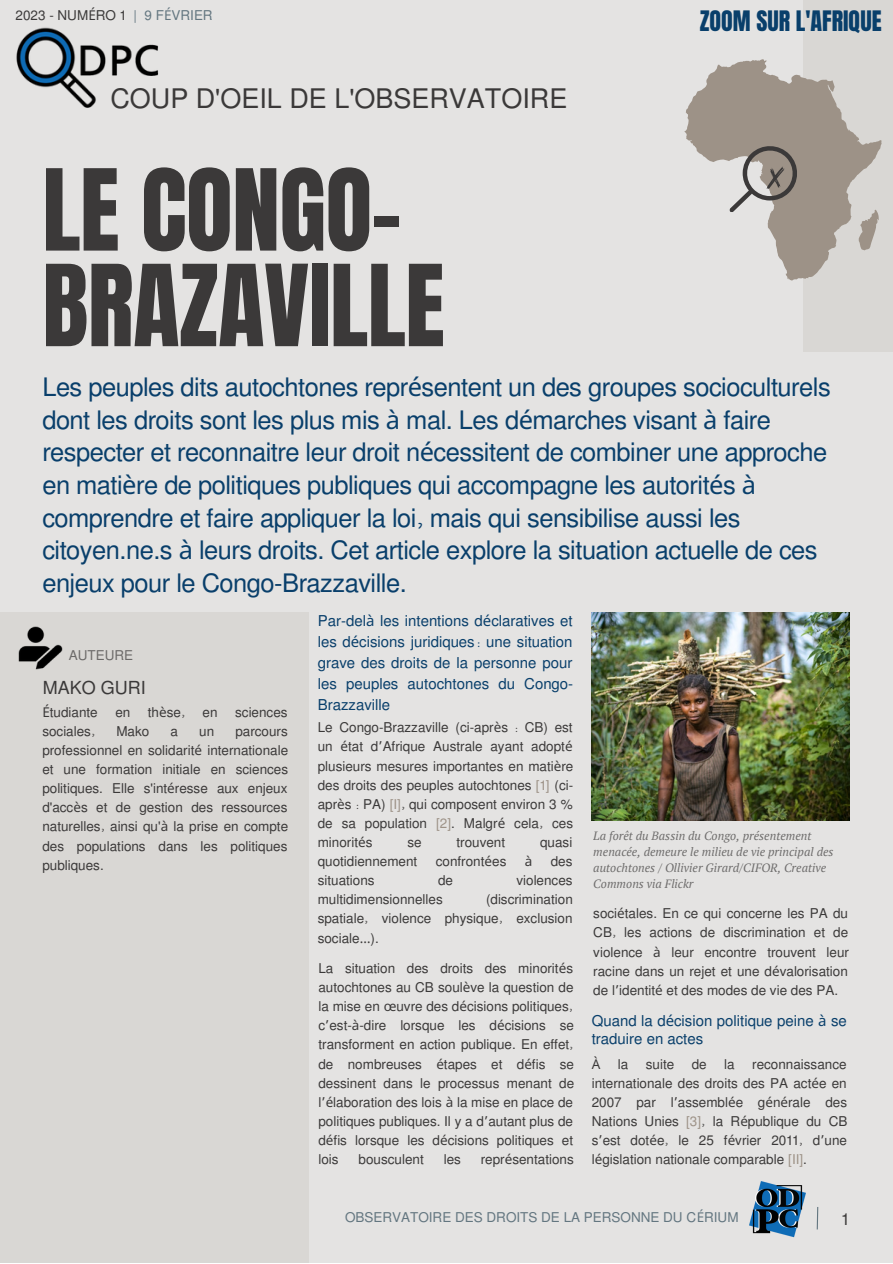
<style>
.page{position:relative;width:893px;height:1264px;background:#fff}
.page>*{position:absolute;margin:0;border:0;box-sizing:border-box;transform-origin:0 0}
.t1{font:95.85px/95.6px "Anton";letter-spacing:-.005em;color:#3b3939}
.t2{font:27px "Mukti";color:#3b3939}
.t3{font:25.5px/32.5px "Mukti";letter-spacing:-.02em;color:#093f6b}
.t4{font:24px "Anton";color:#093f6b}
.t5{font:18px "Mukti";color:#3b3939}
.t6{font:16.5px "Mukti";color:#3b3939}
.t7{font:15px/21px "Mukti";color:#093f6b;text-align:justify}
.t8{font:13.5px/19px "Mukti";color:#3b3939;text-align:justify}
.t9{font:13.5px "Mukti";color:#637680}
.t10{font:13.5px "Noto Sans";color:#3b3939}
.t11{font:italic 12px/16px "PT Serif";color:#3b3939}
.s1{font-family:"Noto Sans"}
.s2{color:#637680}
.s3{font-family:"Noto Sans";color:#637680}
.s4{font-family:"Noto Sans Gurmukhi"}
.s5{color:#9d9287}
</style>
<div class="page">
<div style="left:0;top:0;width:892px;height:1262px;background:#e4e3e2"></div>
<img style="left:591px;top:612px;width:258px;height:209px">
<div style="left:803px;top:0;width:89px;height:352px;background:#d9d7d4"></div>
<svg style="left:816px;top:1207px;width:2px;height:23px"></svg>
<img style="left:16px;top:27px;width:143px;height:81px">
<div style="left:0;top:612px;width:308px;height:650px;background:#d9d7d4"></div>
<img style="left:749px;top:1181px;width:56px;height:57px">
<svg style="left:684px;top:59px;width:197px;height:222px"></svg>
<img style="left:18px;top:626px;width:45px;height:44px">
<p class="t8" style="left:16px;top:5px;width:198px">2023 - NUM<span class="s1">É</span>RO 1 <span class="s2">| 9 F</span><span class="s3">É</span><span class="s2">VRIER</span></p>
<h3 class="t4" style="left:699px;top:4px;width:183px">ZOOM SUR L'AFRIQUE</h3>
<h2 class="t2" style="left:110px;top:79px;width:458px">COUP D'OEIL DE L'OBSERVATOIRE</h2>
<h1 class="t1" style="left:42px;top:164px;width:404px">LE CONGO-<br>BRAZAVILLE</h1>
<p class="t3" style="left:42px;top:369px;width:789px">Les peuples dits autochtones repr<span class="s1">é</span>sentent un des groupes socioculturels dont les droits sont les plus mis <span class="s1">à</span> mal. Les d<span class="s1">é</span>marches visant <span class="s1">à</span> faire respecter et reconnaitre leur droit n<span class="s1">é</span>cessitent de combiner une approche en mati<span class="s1">è</span>re de politiques publiques qui accompagne les autorit<span class="s1">é</span>s <span class="s1">à </span>comprendre et faire appliquer la loi, mais qui sensibilise aussi les citoyen.ne.s <span class="s1">à</span> leurs droits. Cet article explore la situation actuelle de ces enjeux pour le Congo-Brazzaville.</p>
<p class="t8" style="left:69px;top:645px;width:66px">AUTEURE</p>
<h3 class="t5" style="left:43px;top:675px;width:104px">MAKO GURI</h3>
<p class="t8" style="left:42px;top:701px;width:57px"><span class="s1">É</span>tudiante</p>
<p class="t8" style="left:115px;top:701px;width:16px">en</p>
<p class="t8" style="left:148px;top:701px;width:39px">th<span class="s1">è</span>se,</p>
<p class="t8" style="left:203px;top:701px;width:16px">en</p>
<p class="t8" style="left:235px;top:701px;width:54px">sciences</p>
<p class="t8" style="left:42px;top:721px;width:54px">sociales,</p>
<p class="t8" style="left:116px;top:721px;width:34px">Mako</p>
<p class="t8" style="left:170px;top:721px;width:9px">a</p>
<p class="t8" style="left:199px;top:721px;width:16px">un</p>
<p class="t8" style="left:42px;top:721px;width:247px;text-indent:193px">parcours professionnel en solidarit<span class="s1">é</span> internationale et une formation initiale en sciences politiques. Elle s'int<span class="s1">é</span>resse aux enjeux d'acc<span class="s1">è</span>s et de gestion des ressources naturelles, ainsi qu'<span class="s1">à</span> la prise en compte des populations dans les politiques publiques.</p>
<p class="t7" style="left:318px;top:609px;width:257px">Par-del<span class="s1">à</span> les intentions d<span class="s1">é</span>claratives et les d<span class="s1">é</span>cisions juridiques : une situation grave des droits de la personne pour les peuples autochtones du Congo-Brazzaville</p>
<p class="t8" style="left:318px;top:717px;width:257px">Le Congo-Brazzaville (ci-apr<span class="s1">è</span>s : CB) est un <span class="s1">é</span>tat d<span class="s4">’</span>Afrique Australe ayant adopt<span class="s1">é </span>plusieurs mesures importantes en mati<span class="s1">è</span>re des droits des peuples autochtones <span class="s5">[1]</span> (ci&shy;apr<span class="s1">è</span>s : PA) <span class="s5">[I]</span>, qui composent environ 3 % de sa population <span class="s5">[2]</span>. Malgr<span class="s1">é</span> cela, ces minorit<span class="s1">é</span>s</p>
<p class="t8" style="left:407px;top:832px;width:16px">se</p>
<p class="t8" style="left:456px;top:832px;width:50px">trouvent</p>
<p class="t8" style="left:540px;top:832px;width:34px">quasi</p>
<p class="t8" style="left:318px;top:851px;width:101px">quotidiennement</p>
<p class="t8" style="left:436px;top:851px;width:72px">confront<span class="s1">é</span>es</p>
<p class="t10" style="left:524px;top:851px;width:9px">à</p>
<p class="t8" style="left:550px;top:851px;width:23px">des</p>
<p class="t8" style="left:318px;top:870px;width:58px">situations</p>
<p class="t8" style="left:438px;top:870px;width:16px">de</p>
<p class="t8" style="left:516px;top:870px;width:58px">violences</p>
<p class="t8" style="left:318px;top:889px;width:126px">multidimensionnelles</p>
<p class="t8" style="left:318px;top:889px;width:256px;text-indent:168px">(discrimination spatiale, violence physique, exclusion sociale<span class="s4">…</span>).</p>
<p class="t8" style="left:318px;top:958px;width:257px">La situation des droits des minorit<span class="s1">é</span>s autochtones au CB soul<span class="s1">è</span>ve la question de la mise en <span class="s1">œ</span>uvre des d<span class="s1">é</span>cisions politiques, c<span class="s4">’</span>est-<span class="s1">à</span>-dire lorsque les d<span class="s1">é</span>cisions se transforment en action publique. En effet, de nombreuses <span class="s1">é</span>tapes et d<span class="s1">é</span>fis se dessinent dans le processus menant de l<span class="s4">’</span><span class="s1">é</span>laboration des lois <span class="s1">à</span> la mise en place de politiques publiques. Il y a d<span class="s4">’</span>autant plus de d<span class="s1">é</span>fis lorsque les d<span class="s1">é</span>cisions politiques et lois</p>
<p class="t8" style="left:358px;top:1149px;width:67px">bousculent</p>
<p class="t8" style="left:443px;top:1149px;width:19px">les</p>
<p class="t8" style="left:481px;top:1149px;width:94px">repr<span class="s1">é</span>sentations</p>
<p class="t11" style="left:593px;top:827px;width:242px">La forêt du Bassin du Congo, présentement menacée, demeure le milieu de vie principal des autochtones / Ollivier Girard/CIFOR, Creative Commons via Flickr</p>
<p class="t8" style="left:593px;top:903px;width:257px">soci<span class="s1">é</span>tales. En ce qui concerne les PA du CB, les actions de discrimination et de violence <span class="s1">à</span> leur encontre trouvent leur racine dans un rejet et une d<span class="s1">é</span>valorisation de l<span class="s4">’</span>identit<span class="s1">é</span> et des modes de vie des PA.</p>
<p class="t7" style="left:591px;top:1011px;width:257px;line-height:18px">Quand la d<span class="s1">é</span>cision politique peine <span class="s1">à</span> se traduire en actes</p>
<p class="t10" style="left:591px;top:1054px;width:10px">À</p>
<p class="t8" style="left:617px;top:1053px;width:12px">la</p>
<p class="t8" style="left:645px;top:1053px;width:30px">suite</p>
<p class="t8" style="left:691px;top:1053px;width:16px">de</p>
<p class="t8" style="left:724px;top:1053px;width:12px">la</p>
<p class="t8" style="left:591px;top:1053px;width:257px;text-indent:160px">reconnaissance internationale des droits des PA act<span class="s1">é</span>e en 2007 par l<span class="s4">’</span>assembl<span class="s1">é</span>e g<span class="s1">é</span>n<span class="s1">é</span>rale des Nations Unies <span class="s5">[3]</span>, la R<span class="s1">é</span>publique du CB s<span class="s4">’</span>est dot<span class="s1">é</span>e, le 25 f<span class="s1">é</span>vrier 2011, d<span class="s4">’</span>une l<span class="s1">é</span>gislation nationale comparable <span class="s5">[II]</span>.</p>
<p class="t9" style="left:345px;top:1208px;width:395px">OBSERVATOIRE DES DROITS DE LA PERSONNE DU C<span class="s1">É</span>RIUM</p>
<p class="t6" style="left:841px;top:1207px;width:9px">1</p>
</div>
